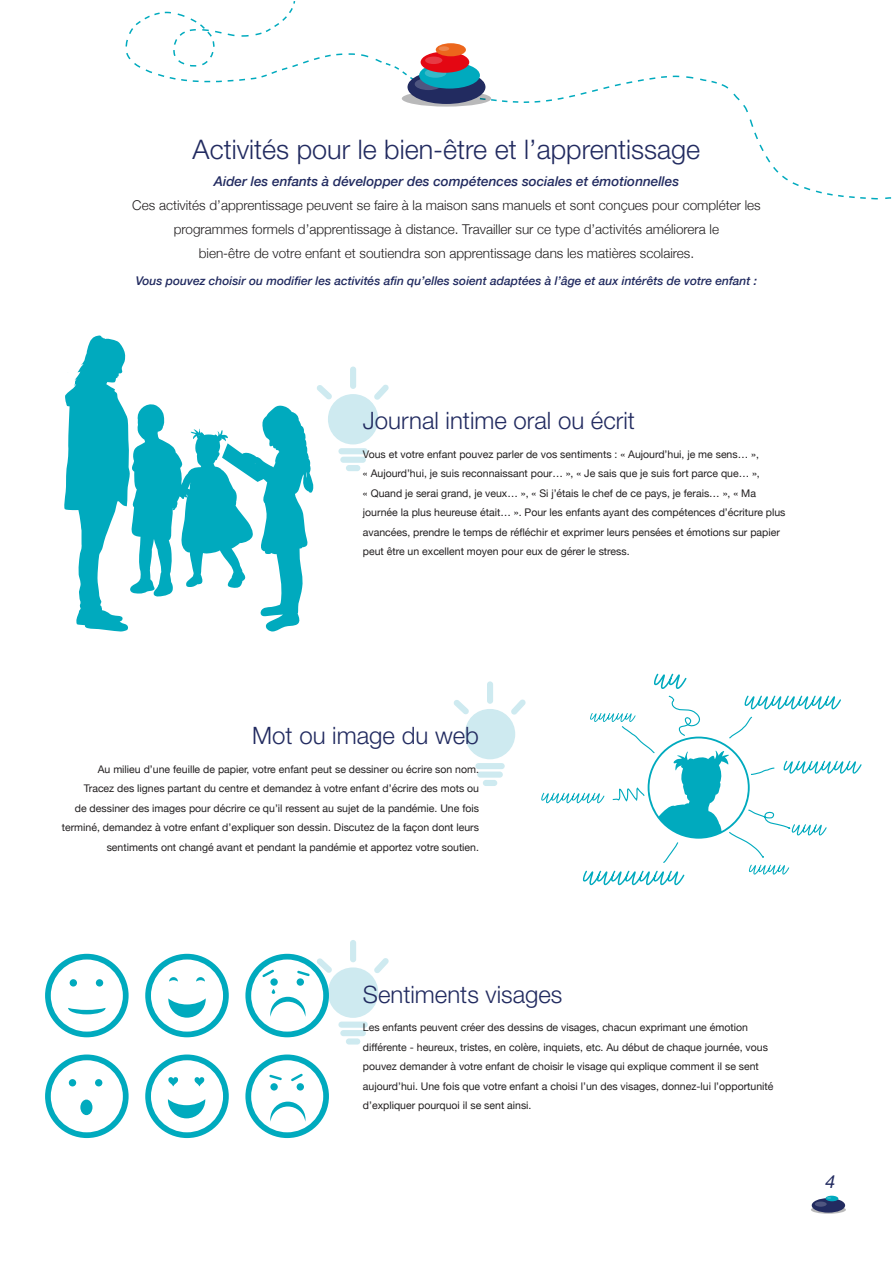
<style>
.page{position:relative;width:893px;height:1263px;background:#fff}
.page>*{position:absolute;margin:0;border:0;box-sizing:border-box;transform-origin:0 0}
.t1{font:300 27px "Helvetica Neue LT Std";color:#222b60}
.t2{font:300 24px "Helvetica Neue LT Std";color:#222b60}
.t3{font:italic 18px "Helvetica Neue";color:#222b60}
.t4{font:300 13.5px/24px "Helvetica Neue";color:#221f20;text-align:center}
.t5{font:italic 500 12px "Helvetica Neue";color:#222b60}
.t6{font:10.5px/19.5px "Helvetica Neue";color:#221f20}
.s1{font-weight:500;font-style:italic;color:#222b60}
</style>
<div class="page">
<svg style="left:811px;top:1206px;width:35px;height:8px"></svg>
<div style="left:812px;top:1198px;width:33px;height:14px;background:#222b60;border-radius:50%"></div>
<svg style="left:815px;top:1201px;width:12px;height:6px"></svg>
<svg style="left:825px;top:1195px;width:13px;height:6px"></svg>
<div style="left:328px;top:394px;width:50px;height:50px;background:#ceeaf0;border-radius:50%"></div>
<div style="left:338px;top:448px;width:30px;height:6px;background:#ceeaf0;border-radius:3px"></div>
<svg style="left:374px;top:384px;width:15px;height:16px"></svg>
<div style="left:350px;top:367px;width:6px;height:22px;background:#ceeaf0;border-radius:3px"></div>
<div style="left:340px;top:457px;width:26px;height:6px;background:#ceeaf0;border-radius:3px"></div>
<div style="left:346px;top:465px;width:14px;height:6px;background:#ceeaf0;border-radius:3px"></div>
<div style="left:328px;top:967px;width:50px;height:51px;background:#ceeaf0;border-radius:50%"></div>
<div style="left:338px;top:1021px;width:30px;height:7px;background:#ceeaf0;border-radius:3px"></div>
<svg style="left:374px;top:958px;width:15px;height:15px"></svg>
<div style="left:350px;top:940px;width:6px;height:22px;background:#ceeaf0;border-radius:3px"></div>
<div style="left:340px;top:1030px;width:26px;height:6px;background:#ceeaf0;border-radius:3px"></div>
<div style="left:346px;top:1038px;width:14px;height:6px;background:#ceeaf0;border-radius:3px"></div>
<div style="left:465px;top:709px;width:50px;height:50px;background:#ceeaf0;border-radius:50%"></div>
<div style="left:475px;top:763px;width:30px;height:6px;background:#ceeaf0;border-radius:3px"></div>
<svg style="left:454px;top:700px;width:15px;height:15px"></svg>
<svg style="left:511px;top:699px;width:15px;height:16px"></svg>
<div style="left:487px;top:681px;width:6px;height:23px;background:#ceeaf0;border-radius:3px"></div>
<div style="left:477px;top:771px;width:26px;height:7px;background:#ceeaf0;border-radius:3px"></div>
<div style="left:483px;top:780px;width:14px;height:6px;background:#ceeaf0;border-radius:3px"></div>
<svg style="left:45px;top:1054px;width:84px;height:84px"></svg>
<div style="left:80px;top:1099px;width:12px;height:16px;background:#00aabe;border-radius:50%"></div>
<div style="left:69px;top:1079px;width:7px;height:7px;background:#00aabe;border-radius:50%"></div>
<div style="left:95px;top:1079px;width:7px;height:7px;background:#00aabe;border-radius:50%"></div>
<svg style="left:45px;top:954px;width:84px;height:83px"></svg>
<svg style="left:145px;top:954px;width:84px;height:83px"></svg>
<svg style="left:245px;top:1054px;width:84px;height:84px"></svg>
<svg style="left:145px;top:1054px;width:84px;height:84px"></svg>
<svg style="left:245px;top:954px;width:87px;height:83px"></svg>
<svg style="left:125px;top:1px;width:298px;height:82px"></svg>
<svg style="left:480px;top:75px;width:412px;height:125px"></svg>
<svg style="left:402px;top:90px;width:89px;height:17px"></svg>
<div style="left:407px;top:70px;width:78px;height:34px;background:#222b60;border-radius:50%"></div>
<div style="left:415px;top:78px;width:27px;height:12px;background:#4f5680;border-radius:50%"></div>
<div style="left:419px;top:62px;width:61px;height:27px;background:#00aabe;border-radius:50%"></div>
<svg style="left:425px;top:68px;width:21px;height:10px"></svg>
<div style="left:421px;top:52px;width:48px;height:21px;background:#e40713;border-radius:50%"></div>
<div style="left:425px;top:57px;width:17px;height:7px;background:#e73a44;border-radius:50%"></div>
<div style="left:436px;top:43px;width:30px;height:13px;background:#ec661c;border-radius:50%"></div>
<div style="left:438px;top:46px;width:11px;height:5px;background:#ed844b;border-radius:50%"></div>
<svg style="left:654px;top:674px;width:32px;height:15px"></svg>
<svg style="left:541px;top:695px;width:321px;height:190px"></svg>
<svg style="left:64px;top:335px;width:268px;height:297px"></svg>
<p class="t1" style="left:193px;top:133px;width:509px">Activités pour le bien-être et l’apprentissage</p>
<p class="t4" style="left:132px;top:168px;width:630px"><span class="s1">Aider les enfants à développer des compétences sociales et émotionnelles<br></span>Ces activités d’apprentissage peuvent se faire à la maison sans manuels et sont conçues pour compléter les programmes formels d’apprentissage à distance. Travailler sur ce type d’activités améliorera le<br>bien-être de votre enfant et soutiendra son apprentissage dans les matières scolaires.</p>
<p class="t5" style="left:136px;top:270px;width:623px">Vous pouvez choisir ou modifier les activités afin qu’elles soient adaptées à l’âge et aux intérêts de votre enfant :</p>
<p class="t2" style="left:363px;top:406px;width:274px">Journal intime oral ou écrit</p>
<p class="t6" style="left:363px;top:445px;width:424px">Vous et votre enfant pouvez parler de vos sentiments : « Aujourd’hui, je me sens… »,<br>« Aujourd’hui, je suis reconnaissant pour… », « Je sais que je suis fort parce que… »,<br>« Quand je serai grand, je veux… », « Si j’étais le chef de ce pays, je ferais… », « Ma journée la plus heureuse était… ». Pour les enfants ayant des compétences d’écriture plus avancées, prendre le temps de réfléchir et exprimer leurs pensées et émotions sur papier peut être un excellent moyen pour eux de gérer le stress.</p>
<p class="t2" style="left:252px;top:721px;width:228px">Mot ou image du web</p>
<p class="t6" style="left:62px;top:760px;width:419px;text-align:right">Au milieu d’une feuille de papier, votre enfant peut se dessiner ou écrire son nom.<br>Tracez des lignes partant du centre et demandez à votre enfant d’écrire des mots ou<br>de dessiner des images pour décrire ce qu’il ressent au sujet de la pandémie. Une fois terminé, demandez à votre enfant d’expliquer son dessin. Discutez de la façon dont leurs sentiments ont changé avant et pendant la pandémie et apportez votre soutien.</p>
<p class="t2" style="left:363px;top:979px;width:201px">Sentiments visages</p>
<p class="t6" style="left:363px;top:1018px;width:412px">Les enfants peuvent créer des dessins de visages, chacun exprimant une émotion différente - heureux, tristes, en colère, inquiets, etc. Au début de chaque journée, vous pouvez demander à votre enfant de choisir le visage qui explique comment il se sent aujourd’hui. Une fois que votre enfant a choisi l’un des visages, donnez-lui l’opportunité d’expliquer pourquoi il se sent ainsi.</p>
<h3 class="t3" style="left:826px;top:1169px;width:12px">4</h3>
</div>
